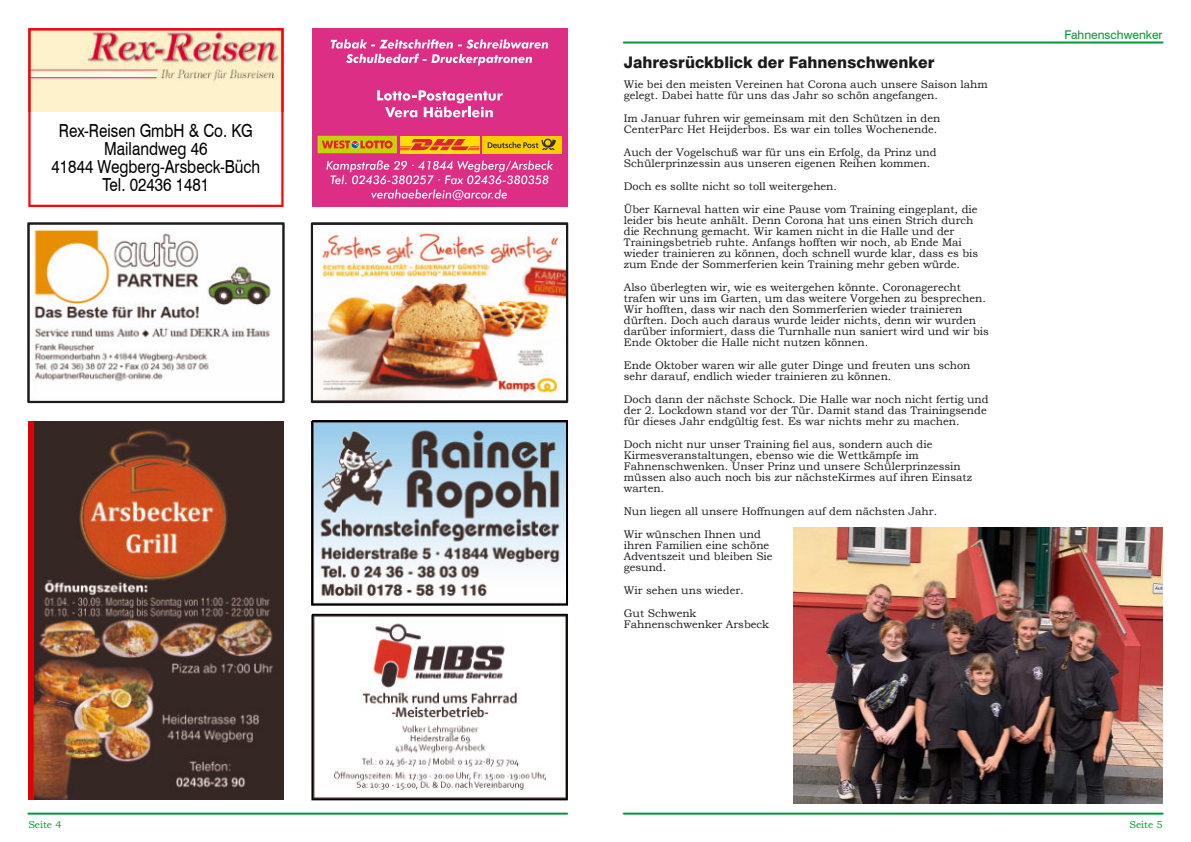
<style>
.page{position:relative;width:1191px;height:842px;background:#fff}
.page>*{position:absolute;margin:0;border:0;box-sizing:border-box;transform-origin:0 0}
.t1{font:18px/18px "Swiss 721 BT";color:#000;text-align:center;scale:.85 1}
.t2{font:800 16px "Swiss 721 BT";color:#1b1b1f}
.t3{font:12px "Swiss 721 BT";color:#009836}
.t4{font:11px/11px "Bookman Old Style";color:#1b1b1f}
.t5{font:10px "Bookman Old Style";color:#009836}
</style>
<div class="page">
<hr style="left:28px;top:813px;width:539px;height:2px;background:#009836">
<hr style="left:624px;top:813px;width:538px;height:2px;background:#009836">
<hr style="left:624px;top:42px;width:538px;height:2px;background:#009836">
<div style="left:312px;top:28px;width:255px;height:179px;background:#dc2e85"></div>
<div style="left:482px;top:136px;width:79px;height:17px;background:#fece01"></div>
<svg style="left:487px;top:139px;width:69px;height:11px"></svg>
<svg style="left:400px;top:136px;width:79px;height:17px"></svg>
<svg style="left:400px;top:139px;width:79px;height:11px"></svg>
<div style="left:317px;top:136px;width:80px;height:17px;background:#c3d306"></div>
<svg style="left:322px;top:140px;width:70px;height:9px"></svg>
<svg style="left:331px;top:39px;width:217px;height:26px"></svg>
<svg style="left:377px;top:90px;width:126px;height:27px"></svg>
<svg style="left:326px;top:160px;width:227px;height:40px"></svg>
<svg style="left:28px;top:28px;width:255px;height:179px"></svg>
<svg style="left:30px;top:225px;width:242px;height:157px"></svg>
<div style="left:27px;top:222px;width:258px;height:181px;border:2px solid #1b1b1f"></div>
<img style="left:314px;top:231px;width:251px;height:169px">
<div style="left:311px;top:222px;width:257px;height:181px;border:2px solid #1b1b1f"></div>
<img style="left:28px;top:421px;width:255px;height:379px">
<img style="left:314px;top:423px;width:251px;height:180px">
<div style="left:311px;top:420px;width:257px;height:186px;border:2px solid #000"></div>
<img style="left:313px;top:616px;width:253px;height:182px">
<div style="left:311px;top:614px;width:257px;height:186px;border:1px solid #000"></div>
<img style="left:793px;top:527px;width:369px;height:276px">
<h1 class="t1" style="left:52px;top:123px;width:247px">Rex-Reisen GmbH &amp; Co. KG<br>Mailandweg 46<br>41844 Wegberg-Arsbeck-Büch<br>Tel. 02436 1481</h1>
<h2 class="t2" style="left:624px;top:56px;width:312px">Jahresrückblick der Fahnenschwenker</h2>
<p class="t4" style="left:624px;top:80px;width:365px">Wie bei den meisten Vereinen hat Corona auch unsere Saison lahm gelegt. Dabei hatte für uns das Jahr so schön angefangen.</p>
<p class="t4" style="left:624px;top:114px;width:318px">Im Januar fuhren wir gemeinsam mit den Schützen in den<br>CenterParc Het Heĳderbos. Es war ein tolles Wochenende.</p>
<p class="t4" style="left:624px;top:148px;width:314px">Auch der Vogelschuß war für uns ein Erfolg, da Prinz und<br>Schülerprinzessin aus unseren eigenen Reihen kommen.</p>
<p class="t4" style="left:624px;top:176px;width:355px;line-height:23px">Doch es sollte nicht so toll weitergehen.<br>Über Karneval hatten wir eine Pause vom Training eingeplant, die</p>
<p class="t4" style="left:624px;top:216px;width:356px">leider bis heute anhält. Denn Corona hat uns einen Strich durch die Rechnung gemacht. Wir kamen nicht in die Halle und der Trainingsbetrieb ruhte. Anfangs hofften wir noch, ab Ende Mai wieder trainieren zu können, doch schnell wurde klar, dass es bis zum Ende der Sommerferien kein Training mehr geben würde.</p>
<p class="t4" style="left:624px;top:283px;width:366px">Also überlegten wir, wie es weitergehen könnte. Coronagerecht trafen wir uns im Garten, um das weitere Vorgehen zu besprechen.<br>Wir hofften, dass wir nach den Sommerferien wieder trainieren dürften. Doch auch daraus wurde leider nichts, denn wir wurden darüber informiert, dass die Turnhalle nun saniert wird und wir bis Ende Oktober die Halle nicht nutzen können.</p>
<p class="t4" style="left:624px;top:361px;width:348px">Ende Oktober waren wir alle guter Dinge und freuten uns schon sehr darauf, endlich wieder trainieren zu können.</p>
<p class="t4" style="left:624px;top:395px;width:366px">Doch dann der nächste Schock. Die Halle war noch nicht fertig und der 2. Lockdown stand vor der Tür. Damit stand das Trainingsende für dieses Jahr endgültig fest. Es war nichts mehr zu machen.</p>
<p class="t4" style="left:624px;top:440px;width:350px">Doch nicht nur unser Training fiel aus, sondern auch die Kirmesveranstaltungen, ebenso wie die Wettkämpfe im Fahnenschwenken. Unser Prinz und unsere Schülerprinzessin müssen also auch noch bis zur nächsteKirmes auf ihren Einsatz warten.</p>
<p class="t4" style="left:624px;top:501px;width:315px;line-height:23px">Nun liegen all unsere Hoffnungen auf dem nächsten Jahr.<br>Wir wünschen Ihnen und</p>
<p class="t4" style="left:624px;top:541px;width:150px">ihren Familien eine schöne<br>Adventszeit und bleiben Sie gesund.</p>
<p class="t4" style="left:624px;top:580px;width:121px;line-height:23px">Wir sehen uns wieder.<br>Gut Schwenk</p>
<p class="t4" style="left:624px;top:620px;width:147px">Fahnenschwenker Arsbeck</p>
<p class="t3" style="left:1064px;top:30px;width:100px">Fahnenschwenker</p>
<p class="t5" style="left:28px;top:821px;width:35px">Seite 4</p>
<p class="t5" style="left:1129px;top:821px;width:35px">Seite 5</p>
</div>
